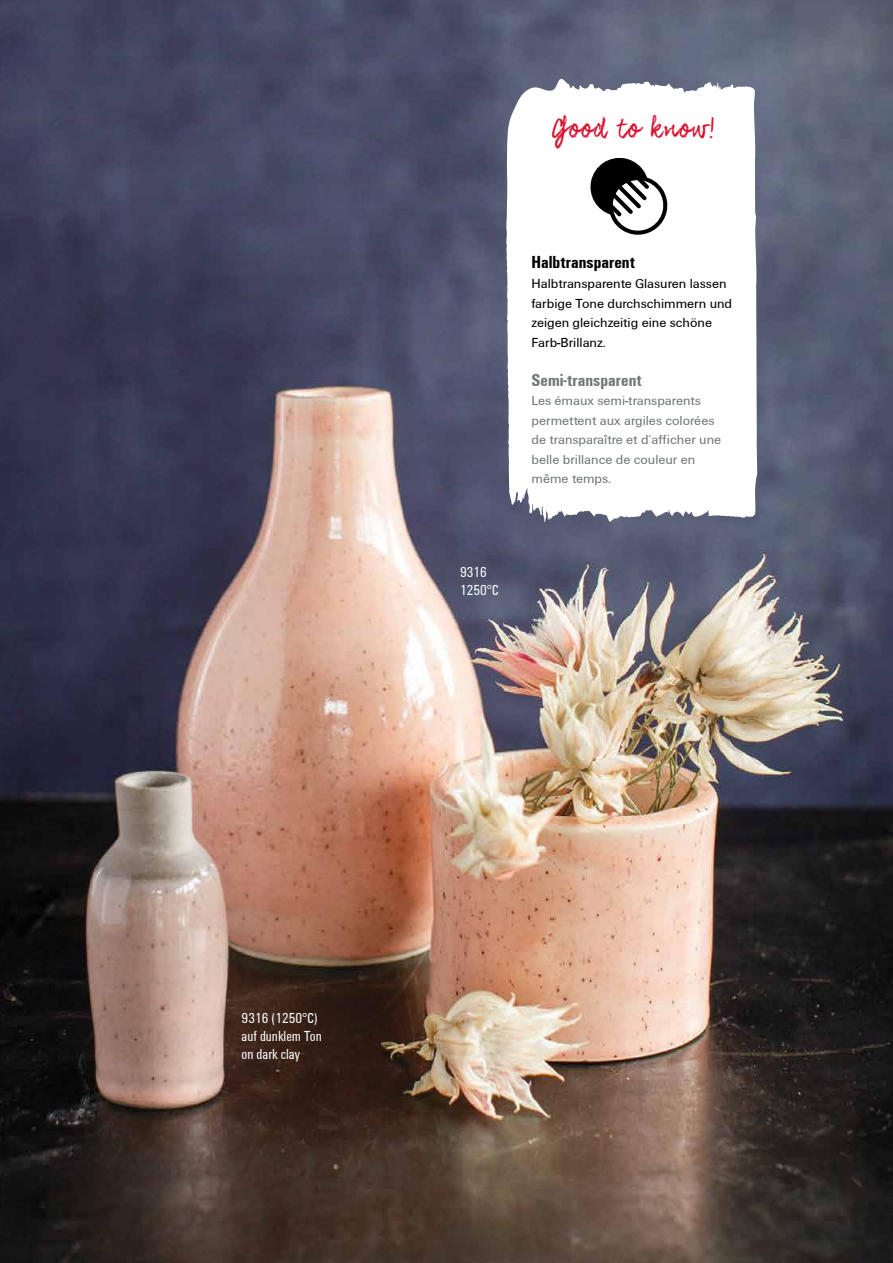
<style>
.page{position:relative;width:893px;height:1263px;background:#fff}
.page>*{position:absolute;margin:0;border:0;box-sizing:border-box;transform-origin:0 0}
.t1{font:26.85px "Coalhand Luke";color:#d51130}
.t2{font:700 18px "Weidmueller Condensed";color:#727777}
.t3{font:700 18px "Weidmueller Condensed";color:#000}
.t4{font:15px/18px "Weidmueller Condensed";color:#fff}
.t5{font:13.5px/19.5px "Weidmueller";color:#727777}
.t6{font:13.5px/19.5px "Weidmueller";color:#000}
</style>
<div class="page">
<img style="left:0;top:0;width:893px;height:1263px">
<svg style="left:506px;top:75px;width:252px;height:447px"></svg>
<svg style="left:588px;top:157px;width:80px;height:78px"></svg>
<h1 class="t1" style="left:552px;top:112px;width:163px">Good to know!</h1>
<p class="t4" style="left:460px;top:563px;width:40px">9316<br>1250°C</p>
<h2 class="t3" style="left:532px;top:249px;width:105px">Halbtransparent</h2>
<p class="t6" style="left:532px;top:274px;width:202px">Halbtransparente Glasuren lassen farbige Tone durchschimmern und zeigen gleichzeitig eine schöne<br>Farb-Brillanz.</p>
<h2 class="t2" style="left:532px;top:367px;width:112px">Semi-transparent</h2>
<p class="t5" style="left:532px;top:391px;width:191px">Les émaux semi-transparents permettent aux argiles colorées de transparaître et d‘afficher une belle brillance de couleur en même temps.</p>
<p class="t4" style="left:242px;top:1009px;width:82px">9316 (1250°C) auf dunklem Ton on dark clay</p>
</div>
